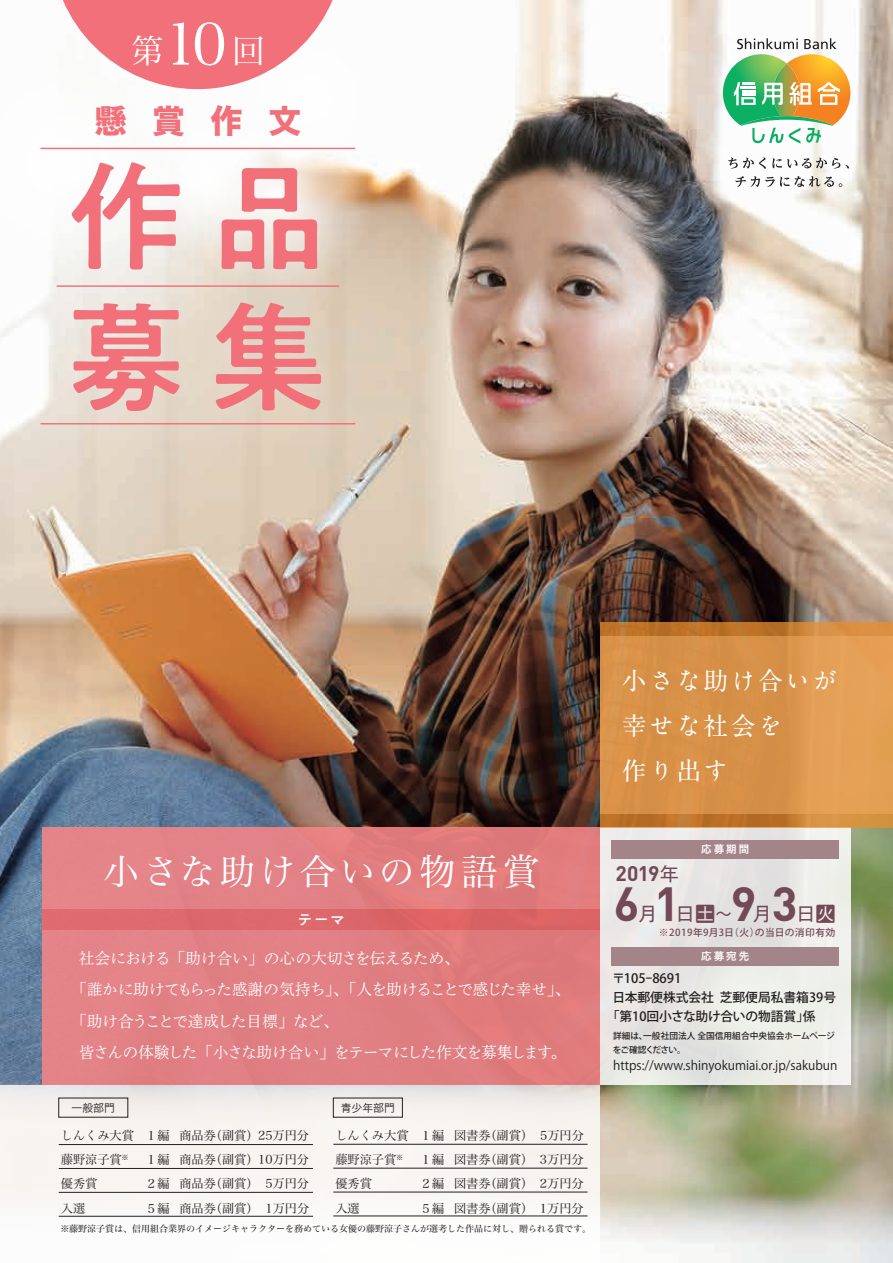
<style>
.page{position:relative;width:893px;height:1263px;background:#fff}
.page>*{position:absolute;margin:0;border:0;box-sizing:border-box;transform-origin:0 0}
.t1{font:500 119.1px/141.3px "PA1 Gothic Std N";color:#f17079}
.t2{font:700 47.4px "DIN Pro";color:#734958}
.t3{font:36px "Hira Min Std W3";letter-spacing:.115em;color:#fff}
.t4{font:32.55px "Hira Min Pro W3";color:#fff}
.t5{font:32.25px "Hira Kaku Std W8";color:#f17079}
.t6{font:700 24.75px/45px "A1 Mincho Std";letter-spacing:.1em;color:#fff}
.t7{font:700 21px "DIN Pro";color:#734958}
.t8{font:18.9px "Gothic MB101 Pro";color:#734958}
.t9{font:15.45px "P Bunkyu Min Pr 6 N R";letter-spacing:-.03em;color:#fff}
.t10{font:15.45px "P Bunkyu Min Pr 6 N R";letter-spacing:-.05em;color:#fff}
.t11{font:15.45px "P Bunkyu Min Pr 6 N R";letter-spacing:.01em;color:#fff}
.t12{font:15.45px "P Bunkyu Min Pr 6 N R";letter-spacing:-.075em;color:#fff}
.t13{font:500 14.55px "PA1 Gothic Std";color:#fff}
.t14{font:500 12.9px "Koz Go Pro";color:#231f20}
.t15{font:12.75px "Koz Go Pro";color:#231f20;scale:.96 1}
.t16{font:500 12.75px/19.5px "Koz Go Pro";color:#231f20}
.t17{font:12.15px/24.3px "Hira Min Pro W3";color:#231f20}
.t18{font:10.8px "Hira Kaku Std W3";color:#231f20}
.t19{font:10.5px "Hira Kaku Std W6";letter-spacing:.2em;color:#fff}
.t20{font:500 9.75px "Koz Go Pro";letter-spacing:.05em;color:#734958}
.t21{font:9px "Hira Min Std W4";color:#231f20}
.t22{font:500 8.7px/13.5px "Koz Go Pro";color:#231f20}
.s1{font-size:58.5px}
.s2{font-family:"Gothic MB101 Pro";font-weight:400;font-size:18.75px}
</style>
<div class="page">
<img style="left:0;top:0;width:893px;height:1263px">
<div style="left:43px;top:828px;width:557px;height:257px;background:#e18084"></div>
<div style="left:43px;top:909px;width:557px;height:21px;background:#dd676c"></div>
<svg style="left:0;top:1085px;width:600px;height:178px;fill:#f8f5f2"></svg>
<svg style="left:600px;top:622px;width:293px;height:206px;fill:#d99248"></svg>
<hr style="left:59px;top:1144px;width:254px;height:1px;background:#231f20">
<hr style="left:59px;top:1168px;width:254px;height:1px;background:#231f20">
<hr style="left:59px;top:1192px;width:254px;height:1px;background:#231f20">
<hr style="left:59px;top:1216px;width:254px;height:1px;background:#231f20">
<hr style="left:333px;top:1144px;width:255px;height:1px;background:#231f20">
<hr style="left:333px;top:1168px;width:255px;height:1px;background:#231f20">
<hr style="left:333px;top:1192px;width:255px;height:1px;background:#231f20">
<hr style="left:333px;top:1216px;width:255px;height:1px;background:#231f20">
<svg style="left:600px;top:828px;width:250px;height:257px"></svg>
<img style="left:0;top:57px;width:402px;height:432px">
<img style="left:28px;top:92px;width:340px;height:371px">
<hr style="left:41px;top:148px;width:314px;height:1px;background:#f17079">
<hr style="left:41px;top:423px;width:314px;height:1px;background:#f17079">
<hr style="left:57px;top:285px;width:282px;height:2px;background:#f17079">
<div style="left:612px;top:947px;width:227px;height:19px;background:#a38488"></div>
<div style="left:612px;top:840px;width:227px;height:19px;background:#a38488"></div>
<svg style="left:0;top:0;width:344px;height:275px"></svg>
<svg style="left:728px;top:157px;width:38px;height:12px"></svg>
<svg style="left:772px;top:158px;width:77px;height:11px"></svg>
<svg style="left:735px;top:176px;width:107px;height:11px"></svg>
<svg style="left:723px;top:38px;width:127px;height:106px"></svg>
<h3 class="t4" style="left:131px;top:23px;width:135px">第<span class="s1">10</span> 回</h3>
<h3 class="t5" style="left:94px;top:103px;width:208px">懸賞作文</h3>
<h1 class="t1" style="left:67px;top:157px;width:263px">作品募集</h1>
<h3 class="t3" style="left:104px;top:845px;width:437px">小さな助け合いの物語賞</h3>
<p class="t13" style="left:298px;top:911px;width:48px">テーマ</p>
<p class="t11" style="left:79px;top:944px;width:382px">社会における「助け合い」の心の大切さを伝えるため、</p>
<p class="t9" style="left:71px;top:975px;width:501px">「誰かに助けてもらった感謝の気持ち」、「人を助けることで感じた幸せ」、</p>
<p class="t12" style="left:71px;top:1007px;width:269px">「助け合うことで達成した目標」など、</p>
<p class="t10" style="left:79px;top:1038px;width:489px">皆さんの体験した「小さな助け合い」をテーマにした作文を募集します。</p>
<p class="t18" style="left:72px;top:1100px;width:45px">一般部門</p>
<p class="t18" style="left:341px;top:1100px;width:56px">青少年部門</p>
<p class="t17" style="left:61px;top:1122px;width:250px">しんくみ大賞 １編 商品券（副賞）25万円分藤野涼子賞<sup>※</sup></p>
<p class="t17" style="left:145px;top:1146px;width:165px">１編 商品券（副賞）10万円分</p>
<p class="t17" style="left:335px;top:1122px;width:250px">しんくみ大賞 １編 図書券（副賞） 5万円分藤野涼子賞<sup>※</sup></p>
<p class="t17" style="left:420px;top:1146px;width:165px">１編 図書券（副賞） 3万円分</p>
<p class="t17" style="left:61px;top:1170px;width:38px">優秀賞</p>
<p class="t17" style="left:145px;top:1170px;width:165px">２編 商品券（副賞） 5万円分</p>
<p class="t17" style="left:61px;top:1195px;width:26px">入選</p>
<p class="t17" style="left:145px;top:1195px;width:165px">５編 商品券（副賞） 1万円分</p>
<p class="t17" style="left:335px;top:1170px;width:38px">優秀賞</p>
<p class="t17" style="left:420px;top:1170px;width:165px">２編 図書券（副賞） 2万円分</p>
<p class="t17" style="left:335px;top:1195px;width:26px">入選</p>
<p class="t17" style="left:420px;top:1195px;width:165px">５編 図書券（副賞） 1万円分</p>
<p class="t21" style="left:60px;top:1222px;width:532px">※藤野涼子賞は、信用組合業界のイメージキャラクターを務めている女優の藤野涼子さんが選考した作品に対し、贈られる賞です。</p>
<h3 class="t6" style="left:622px;top:655px;width:217px">小さな助け合いが幸せな社会を<br>作り出す</h3>
<h3 class="t7" style="left:616px;top:859px;width:65px">2019<span class="s2">年</span></h3>
<p class="t19" style="left:701px;top:841px;width:50px">応募期間</p>
<h2 class="t2" style="left:731px;top:871px;width:68px">9 3</h2>
<h2 class="t2" style="left:614px;top:871px;width:67px">6 1</h2>
<h3 class="t8" style="left:638px;top:898px;width:20px">月</h3>
<h3 class="t8" style="left:676px;top:898px;width:59px">日土～</h3>
<h3 class="t8" style="left:753px;top:898px;width:20px">月</h3>
<h3 class="t8" style="left:796px;top:898px;width:40px">日火</h3>
<p class="t20" style="left:659px;top:926px;width:178px">※2019年9月3日（火）の当日の消印有効</p>
<p class="t19" style="left:701px;top:948px;width:50px">応募宛先</p>
<p class="t14" style="left:612px;top:969px;width:71px">〒105-8691</p>
<p class="t16" style="left:607px;top:988px;width:231px;text-indent:6px">日本郵便株式会社 芝郵便局私書箱39号「第10回小さな助け合いの物語賞」係</p>
<p class="t22" style="left:613px;top:1030px;width:223px">詳細は、一般社団法人全国信用組合中央協会ホームページをご確認ください。</p>
<p class="t15" style="left:613px;top:1057px;width:235px">https://www.shinyokumiai.or.jp/sakubun</p>
</div>
